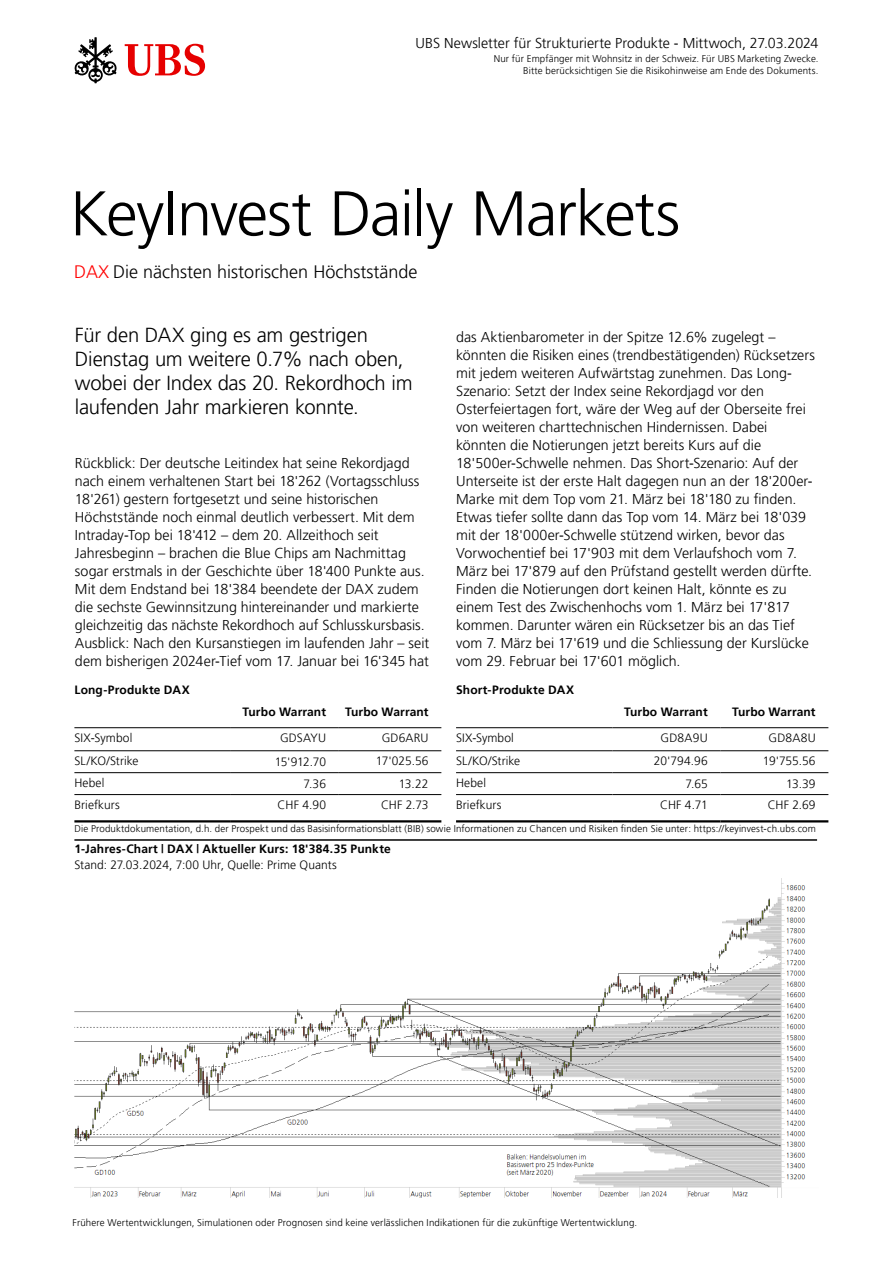
<style>
.page{position:relative;width:893px;height:1263px;background:#fff}
.page>*{position:absolute;margin:0;border:0;box-sizing:border-box;transform-origin:0 0}
.t1{font:300 63px "Frutiger 45";letter-spacing:-.02em;color:#000}
.t2{font:300 20.25px/24px "Frutiger 45";letter-spacing:-.01em;color:#000}
.t3{font:300 18px "Frutiger 45";color:#000}
.t4{font:300 14.25px/18px "Frutiger 45";color:#000}
.t5{font:300 12px "Frutiger 45";letter-spacing:.01em;color:#000}
.t6{font:300 12px "Frutiger 45";letter-spacing:.01em;color:#000}
.t7{font:300 9.75px/12px "Frutiger 45";letter-spacing:.015em;color:#000;text-align:right}
.s1{color:#f00}
</style>
<div class="page">
<svg style="left:125px;top:44px;width:80px;height:32px"></svg>
<svg style="left:74px;top:37px;width:43px;height:46px"></svg>
<img style="left:74px;top:878px;width:732px;height:319px">
<hr style="left:456px;top:727px;width:156px;height:1px;background:#000">
<hr style="left:612px;top:727px;width:108px;height:1px;background:#000">
<hr style="left:720px;top:727px;width:108px;height:1px;background:#000">
<hr style="left:456px;top:750px;width:156px;height:1px;background:#000">
<hr style="left:612px;top:750px;width:108px;height:1px;background:#000">
<hr style="left:720px;top:750px;width:108px;height:1px;background:#000">
<hr style="left:456px;top:772px;width:156px;height:1px;background:#000">
<hr style="left:612px;top:772px;width:108px;height:1px;background:#000">
<hr style="left:720px;top:772px;width:108px;height:1px;background:#000">
<hr style="left:456px;top:794px;width:156px;height:1px;background:#000">
<hr style="left:612px;top:794px;width:108px;height:1px;background:#000">
<hr style="left:720px;top:794px;width:108px;height:1px;background:#000">
<hr style="left:456px;top:820px;width:156px;height:2px;background:#000">
<hr style="left:612px;top:820px;width:108px;height:2px;background:#000">
<hr style="left:720px;top:820px;width:108px;height:2px;background:#000">
<hr style="left:74px;top:839px;width:743px;height:2px;background:#000">
<hr style="left:74px;top:727px;width:157px;height:1px;background:#000">
<hr style="left:231px;top:727px;width:108px;height:1px;background:#000">
<hr style="left:339px;top:727px;width:102px;height:1px;background:#000">
<hr style="left:74px;top:750px;width:157px;height:1px;background:#000">
<hr style="left:339px;top:750px;width:102px;height:1px;background:#000">
<hr style="left:74px;top:772px;width:157px;height:1px;background:#000">
<hr style="left:231px;top:750px;width:108px;height:1px;background:#000">
<hr style="left:231px;top:772px;width:108px;height:1px;background:#000">
<hr style="left:339px;top:772px;width:102px;height:1px;background:#000">
<hr style="left:74px;top:794px;width:157px;height:1px;background:#000">
<hr style="left:231px;top:794px;width:108px;height:1px;background:#000">
<hr style="left:339px;top:794px;width:102px;height:1px;background:#000">
<hr style="left:74px;top:820px;width:157px;height:2px;background:#000">
<hr style="left:231px;top:820px;width:108px;height:2px;background:#000">
<hr style="left:339px;top:820px;width:102px;height:2px;background:#000">
<p class="t4" style="left:416px;top:34px;width:404px">UBS Newsletter für Strukturierte Produkte - Mittwoch, 27.03.2024</p>
<p class="t7" style="left:494px;top:53px;width:326px">Nur für Empfänger mit Wohnsitz in der Schweiz. Für UBS Marketing Zwecke.<br>Bitte berücksichtigen Sie die Risikohinweise am Ende des Dokuments.</p>
<h1 class="t1" style="left:70px;top:177px;width:612px">KeyInvest Daily Markets</h1>
<p class="t3" style="left:74px;top:261px;width:345px"><span class="s1">DAX</span> Die nächsten historischen Höchststände</p>
<h2 class="t2" style="left:75px;top:323px;width:339px">Für den DAX ging es am gestrigen Dienstag um weitere 0.7% nach oben, wobei der Index das 20. Rekordhoch im laufenden Jahr markieren konnte.</h2>
<p class="t4" style="left:75px;top:454px;width:356px">Rückblick: Der deutsche Leitindex hat seine Rekordjagd nach einem verhaltenen Start bei 18'262 (Vortagsschluss 18'261) gestern fortgesetzt und seine historischen Höchststände noch einmal deutlich verbessert. Mit dem Intraday-Top bei 18'412 – dem 20. Allzeithoch seit Jahresbeginn – brachen die Blue Chips am Nachmittag sogar erstmals in der Geschichte über 18'400 Punkte aus.<br>Mit dem Endstand bei 18'384 beendete der DAX zudem die sechste Gewinnsitzung hintereinander und markierte gleichzeitig das nächste Rekordhoch auf Schlusskursbasis.<br>Ausblick: Nach den Kursanstiegen im laufenden Jahr – seit dem bisherigen 2024er-Tief vom 17. Januar bei 16'345 hat</p>
<p class="t4" style="left:456px;top:328px;width:360px">das Aktienbarometer in der Spitze 12.6% zugelegt – könnten die Risiken eines (trendbestätigenden) Rücksetzers mit jedem weiteren Aufwärtstag zunehmen. Das Long-Szenario: Setzt der Index seine Rekordjagd vor den Osterfeiertagen fort, wäre der Weg auf der Oberseite frei von weiteren charttechnischen Hindernissen. Dabei könnten die Notierungen jetzt bereits Kurs auf die 18'500er-Schwelle nehmen. Das Short-Szenario: Auf der Unterseite ist der erste Halt dagegen nun an der 18'200er-Marke mit dem Top vom 21. März bei 18'180 zu finden.<br>Etwas tiefer sollte dann das Top vom 14. März bei 18'039 mit der 18'000er-Schwelle stützend wirken, bevor das Vorwochentief bei 17'903 mit dem Verlaufshoch vom 7.<br>März bei 17'879 auf den Prüfstand gestellt werden dürfte.<br>Finden die Notierungen dort keinen Halt, könnte es zu einem Test des Zwischenhochs vom 1. März bei 17'817 kommen. Darunter wären ein Rücksetzer bis an das Tief vom 7. März bei 17'619 und die Schliessung der Kurslücke vom 29. Februar bei 17'601 möglich.</p>
<p class="t6" style="left:74px;top:682px;width:117px">Long-Produkte DAX</p>
<p class="t6" style="left:456px;top:682px;width:119px">Short-Produkte DAX</p>
<p class="t6" style="left:242px;top:705px;width:85px">Turbo Warrant</p>
<p class="t6" style="left:345px;top:705px;width:85px">Turbo Warrant</p>
<p class="t6" style="left:624px;top:705px;width:85px">Turbo Warrant</p>
<p class="t6" style="left:732px;top:705px;width:85px">Turbo Warrant</p>
<p class="t5" style="left:74px;top:731px;width:59px">SIX-Symbol</p>
<p class="t5" style="left:280px;top:731px;width:48px">GDSAYU</p>
<p class="t5" style="left:382px;top:731px;width:48px">GD6ARU</p>
<p class="t5" style="left:74px;top:754px;width:66px">SL/KO/Strike</p>
<p class="t5" style="left:275px;top:755px;width:53px">15'912.70</p>
<p class="t5" style="left:376px;top:754px;width:54px">17'025.56</p>
<p class="t5" style="left:74px;top:776px;width:32px">Hebel</p>
<p class="t5" style="left:303px;top:777px;width:24px">7.36</p>
<p class="t5" style="left:399px;top:777px;width:31px">13.22</p>
<p class="t5" style="left:74px;top:798px;width:47px">Briefkurs</p>
<p class="t5" style="left:278px;top:798px;width:50px">CHF 4.90</p>
<p class="t5" style="left:381px;top:798px;width:49px">CHF 2.73</p>
<p class="t5" style="left:456px;top:731px;width:59px">SIX-Symbol</p>
<p class="t5" style="left:661px;top:731px;width:49px">GD8A9U</p>
<p class="t5" style="left:769px;top:731px;width:49px">GD8A8U</p>
<p class="t5" style="left:456px;top:754px;width:66px">SL/KO/Strike</p>
<p class="t5" style="left:654px;top:754px;width:55px">20'794.96</p>
<p class="t5" style="left:763px;top:754px;width:54px">19'755.56</p>
<p class="t5" style="left:456px;top:776px;width:32px">Hebel</p>
<p class="t5" style="left:685px;top:777px;width:24px">7.65</p>
<p class="t5" style="left:786px;top:777px;width:31px">13.39</p>
<p class="t5" style="left:456px;top:798px;width:47px">Briefkurs</p>
<p class="t5" style="left:660px;top:798px;width:49px">CHF 4.71</p>
<p class="t5" style="left:768px;top:798px;width:49px">CHF 2.69</p>
<p class="t7" style="left:74px;top:822px;width:743px">Die Produktdokumentation, d.h. der Prospekt und das Basisinformationsblatt (BIB) sowie Informationen zu Chancen und Risiken finden Sie unter: https://keyinvest-ch.ubs.com</p>
<p class="t6" style="left:74px;top:842px;width:318px">1-Jahres-Chart | DAX | Aktueller Kurs: 18'384.35 Punkte</p>
<p class="t5" style="left:74px;top:858px;width:264px">Stand: 27.03.2024, 7:00 Uhr, Quelle: Prime Quants</p>
<p class="t7" style="left:73px;top:1216px;width:566px">Frühere Wertentwicklungen, Simulationen oder Prognosen sind keine verlässlichen Indikationen für die zukünftige Wertentwicklung.</p>
</div>
